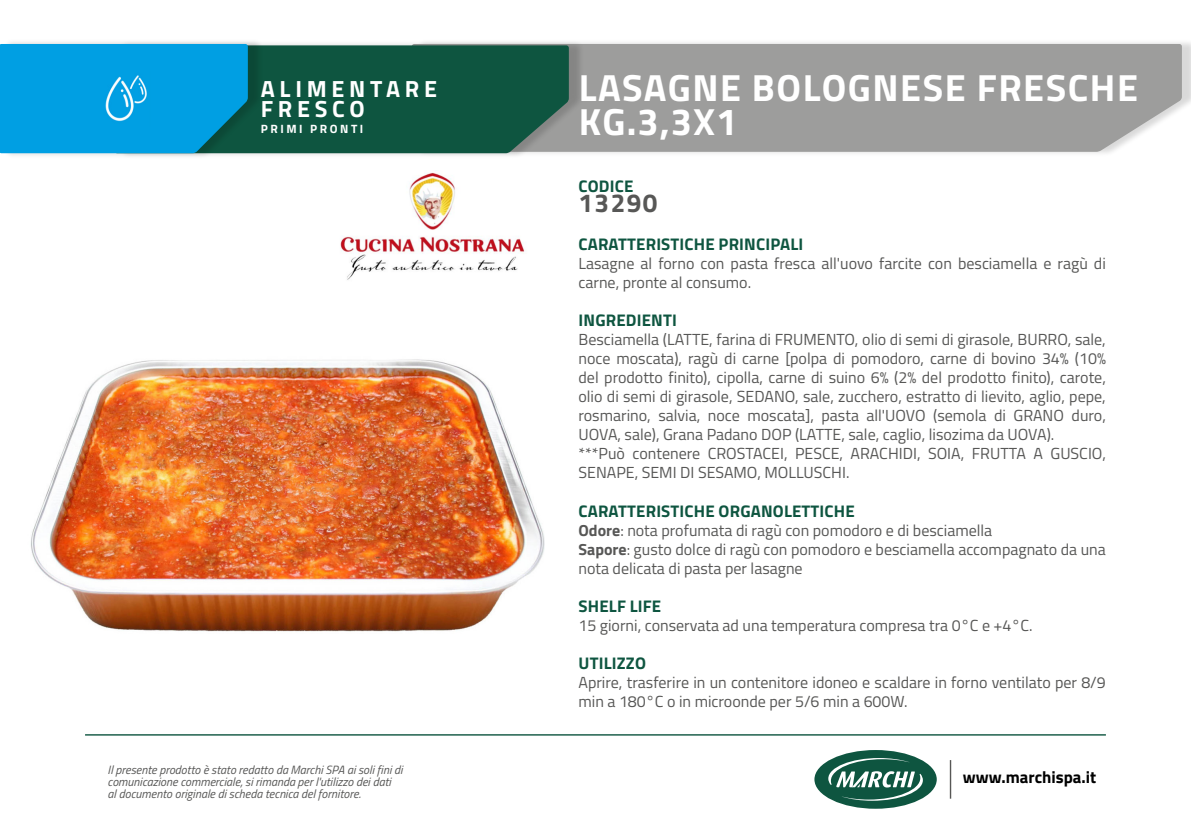
<style>
.page{position:relative;width:1191px;height:840px;background:#fff}
.page>*{position:absolute;margin:0;border:0;box-sizing:border-box;transform-origin:0 0}
.t1{font:700 37.8px "Titillium Web";letter-spacing:.04em;color:#fff}
.t2{font:700 26px "Titillium Web";letter-spacing:.06em;color:#575756}
.t3{font:700 23.4px/19.8px "Titillium Web";letter-spacing:.2em;color:#fff}
.t4{font:700 16.8px "Titillium Web";letter-spacing:.01em;color:#0e5540}
.t5{font:700 16.8px "Titillium Web";color:#000}
.t6{font:16px/19px "Titillium Web";color:#575756}
.t7{font:italic 12px/12px "Titillium Web";color:#575756}
.t8{font:700 12px "Titillium Web";letter-spacing:.21em;color:#fff}
.s1{font-weight:700}
</style>
<div class="page">
<hr style="left:949px;top:759px;width:2px;height:39px;background:#575756">
<div style="left:814px;top:749px;width:122px;height:59px;background:#0e5540;border-radius:50%"></div>
<svg style="left:828px;top:757px;width:95px;height:43px"></svg>
<hr style="left:85px;top:733px;width:1021px;height:2px;background:#0e5540">
<div style="left:416px;top:39px;width:775px;height:118px;background:#000;opacity:.15"></div>
<div style="left:584px;top:44px;width:597px;height:108px;background:#9d9d9c"></div>
<div style="left:119px;top:40px;width:465px;height:119px;background:#000;opacity:.15"></div>
<div style="left:263px;top:45px;width:306px;height:108px;background:#0e5540"></div>
<div style="left:4px;top:38px;width:259px;height:121px;background:#000;opacity:.15"></div>
<div style="left:0;top:44px;width:248px;height:109px;background:#009fe3"></div>
<img style="left:102px;top:71px;width:49px;height:55px">
<img style="left:31px;top:359px;width:513px;height:273px">
<img style="left:340px;top:170px;width:185px;height:110px">
<p class="t3" style="left:261px;top:78px;width:178px">ALIMENTARE<br>FRESCO</p>
<p class="t8" style="left:261px;top:120px;width:104px">PRIMI PRONTI</p>
<p class="t7" style="left:108px;top:762px;width:296px">Il presente prodotto è stato redatto da Marchi SPA ai soli fini di comunicazione commerciale, si rimanda per l'utilizzo dei dati<br>al documento originale di scheda tecnica del fornitore.</p>
<p class="t1" style="left:578px;top:59px;width:561px">LASAGNE BOLOGNESE FRESCHE</p>
<p class="t1" style="left:578px;top:93px;width:160px">KG.3,3X1</p>
<p class="t4" style="left:578px;top:173px;width:56px">CODICE</p>
<p class="t2" style="left:578px;top:183px;width:81px">13290</p>
<p class="t4" style="left:578px;top:231px;width:226px">CARATTERISTICHE PRINCIPALI</p>
<p class="t6" style="left:578px;top:253px;width:529px">Lasagne al forno con pasta fresca all'uovo farcite con besciamella e ragù di carne, pronte al consumo.</p>
<p class="t4" style="left:578px;top:307px;width:100px">INGREDIENTI</p>
<p class="t6" style="left:578px;top:329px;width:529px;text-align:justify">Besciamella (LATTE, farina di FRUMENTO, olio di semi di girasole, BURRO, sale, noce moscata), ragù di carne [polpa di pomodoro, carne di bovino 34% (10% del prodotto finito), cipolla, carne di suino 6% (2% del prodotto finito), carote, olio di semi di girasole, SEDANO, sale, zucchero, estratto di lievito, aglio, pepe, rosmarino, salvia, noce moscata], pasta all'UOVO (semola di GRANO duro, UOVA, sale), Grana Padano DOP (LATTE, sale, caglio, lisozima da UOVA).</p>
<p class="t6" style="left:578px;top:443px;width:529px">***Può contenere CROSTACEI, PESCE, ARACHIDI, SOIA, FRUTTA A GUSCIO,<br>SENAPE, SEMI DI SESAMO, MOLLUSCHI.</p>
<p class="t4" style="left:578px;top:497px;width:278px">CARATTERISTICHE ORGANOLETTICHE</p>
<p class="t6" style="left:578px;top:519px;width:415px"><span class="s1">Odore</span>: nota profumata di ragù con pomodoro e di besciamella</p>
<p class="t6" style="left:578px;top:538px;width:529px"><span class="s1">Sapore</span>: gusto dolce di ragù con pomodoro e besciamella accompagnato da una nota delicata di pasta per lasagne</p>
<p class="t4" style="left:578px;top:592px;width:84px">SHELF LIFE</p>
<p class="t6" style="left:578px;top:614px;width:456px">15 giorni, conservata ad una temperatura compresa tra 0°C e +4°C.</p>
<p class="t4" style="left:578px;top:649px;width:69px">UTILIZZO</p>
<p class="t6" style="left:578px;top:671px;width:529px">Aprire, trasferire in un contenitore idoneo e scaldare in forno ventilato per 8/9 min a 180°C o in microonde per 5/6 min a 600W.</p>
<p class="t5" style="left:963px;top:764px;width:135px">www.marchispa.it</p>
</div>
